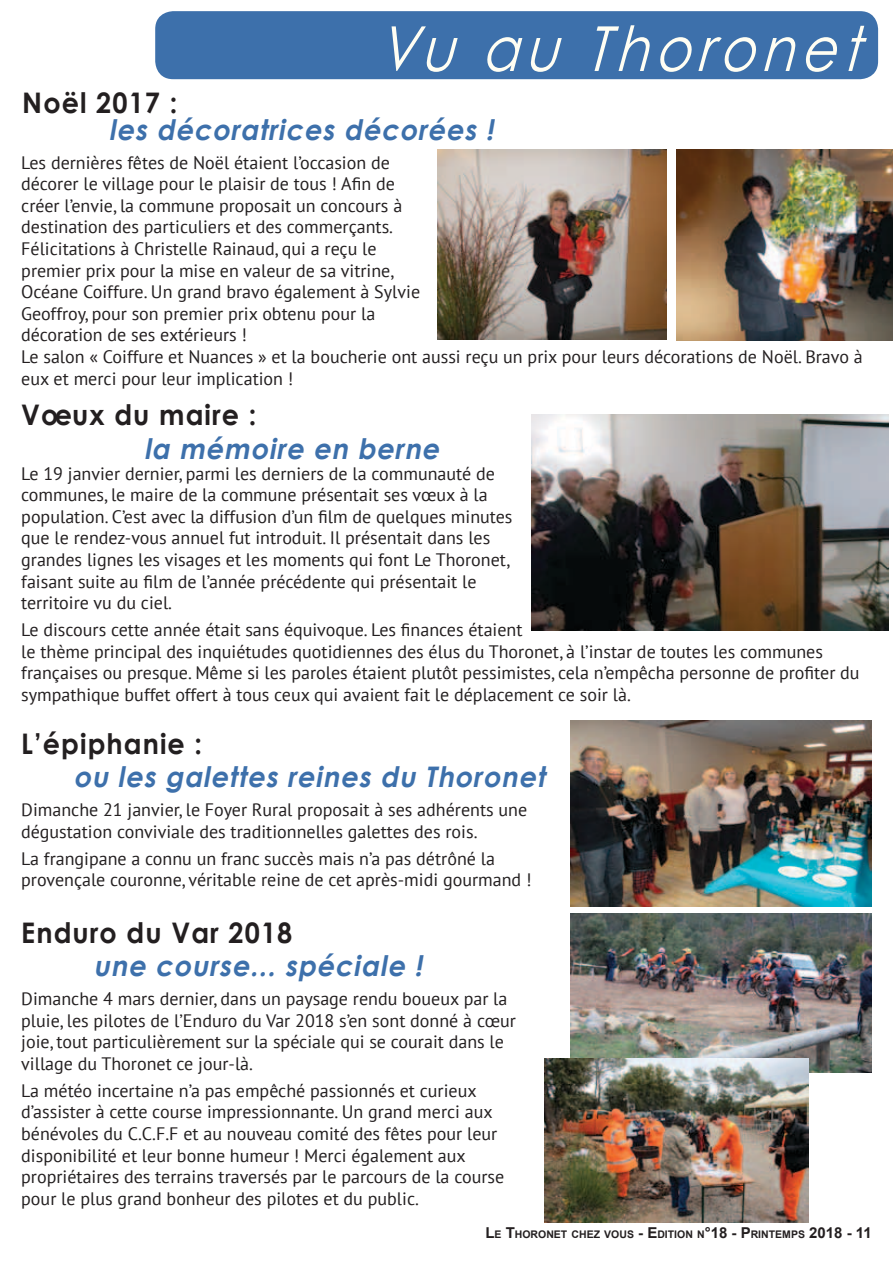
<style>
.page{position:relative;width:893px;height:1263px;background:#fff}
.page>*{position:absolute;margin:0;border:0;box-sizing:border-box;transform-origin:0 0}
.t1{font:italic 62.1px "Century Gothic";color:#fffef3;scale:.87 1}
.t2{font:italic 700 28.35px "Century Gothic";color:#3d70ab;scale:.95 1}
.t3{font:700 28.35px "Century Gothic";letter-spacing:.04em;color:#231f20;scale:.95 1}
.t4{font:18px/21.6px "PT Sans";color:#231f20}
.t5{font:700 10.5px "Arial";color:#231f20}
.s1{font-size:15px}
</style>
<div class="page">
<div style="left:155px;top:11px;width:723px;height:68px;background:#3d70ab;border-radius:18px"></div>
<img style="left:438px;top:149px;width:228px;height:190px">
<img style="left:531px;top:414px;width:358px;height:216px">
<img style="left:571px;top:721px;width:301px;height:186px">
<img style="left:676px;top:149px;width:217px;height:191px">
<img style="left:571px;top:914px;width:301px;height:158px">
<img style="left:544px;top:1059px;width:264px;height:163px">
<h1 class="t1" style="left:378px;top:11px;width:578px">Vu au Thoronet</h1>
<h2 class="t3" style="left:22px;top:85px;width:165px">Noël 2017 :</h2>
<h2 class="t2" style="left:109px;top:112px;width:413px">les décoratrices décorées !</h2>
<p class="t4" style="left:21px;top:151px;width:843px">Les dernières fêtes de Noël étaient l’occasion de<br>décorer le village pour le plaisir de tous ! Afin de<br>créer l’envie, la commune proposait un concours à<br>destination des particuliers et des commerçants.<br>Félicitations à Christelle Rainaud, qui a reçu le<br>premier prix pour la mise en valeur de sa vitrine,<br>Océane Coiffure. Un grand bravo également à Sylvie<br>Geoffroy, pour son premier prix obtenu pour la<br>décoration de ses extérieurs !<br>Le salon « Coiffure et Nuances » et la boucherie ont aussi reçu un prix pour leurs décorations de Noël. Bravo à eux et merci pour leur implication !</p>
<h2 class="t3" style="left:21px;top:396px;width:249px">Voeux du maire :</h2>
<h2 class="t2" style="left:144px;top:430px;width:318px">la mémoire en berne</h2>
<p class="t4" style="left:21px;top:462px;width:493px">Le 19 janvier dernier, parmi les derniers de la communauté de communes, le maire de la commune présentait ses vœux à la population. C’est avec la diffusion d’un film de quelques minutes que le rendez-vous annuel fut introduit. Il présentait dans les grandes lignes les visages et les moments qui font Le Thoronet, faisant suite au film de l’année précédente qui présentait le territoire vu du ciel.</p>
<p class="t4" style="left:21px;top:619px;width:840px">Le discours cette année était sans équivoque. Les finances étaient<br>le thème principal des inquiétudes quotidiennes des élus du Thoronet, à l’instar de toutes les communes françaises ou presque. Même si les paroles étaient plutôt pessimistes, cela n’empêcha personne de profiter du sympathique buffet offert à tous ceux qui avaient fait le déplacement ce soir là.</p>
<h2 class="t3" style="left:21px;top:726px;width:192px">L’épiphanie :</h2>
<h2 class="t2" style="left:73px;top:759px;width:504px">ou les galettes reines du Thoronet</h2>
<p class="t4" style="left:21px;top:799px;width:507px">Dimanche 21 janvier, le Foyer Rural proposait à ses adhérents une dégustation conviviale des traditionnelles galettes des rois.</p>
<p class="t4" style="left:21px;top:847px;width:512px">La frangipane a connu un franc succès mais n’a pas détrôné la provençale couronne, véritable reine de cet après-midi gourmand !</p>
<h2 class="t3" style="left:21px;top:915px;width:287px">Enduro du Var 2018</h2>
<h2 class="t2" style="left:94px;top:948px;width:353px">une course... spéciale !</h2>
<p class="t4" style="left:21px;top:987px;width:496px">Dimanche 4 mars dernier, dans un paysage rendu boueux par la pluie, les pilotes de l’Enduro du Var 2018 s’en sont donné à cœur joie, tout particulièrement sur la spéciale qui se courait dans le village du Thoronet ce jour-là.</p>
<p class="t4" style="left:21px;top:1079px;width:484px">La météo incertaine n’a pas empêché passionnés et curieux d’assister à cette course impressionnante. Un grand merci aux bénévoles du C.C.F.F et au nouveau comité des fêtes pour leur disponibilité et leur bonne humeur ! Merci également aux propriétaires des terrains traversés par le parcours de la course pour le plus grand bonheur des pilotes et du public.</p>
<p class="t5" style="left:485px;top:1227px;width:388px"><span class="s1">L</span>E <span class="s1">T</span>HORONET CHEZ VOUS <span class="s1">- E</span>DITION N<span class="s1">°18 - P</span>RINTEMPS <span class="s1">2018 - 11</span></p>
</div>
